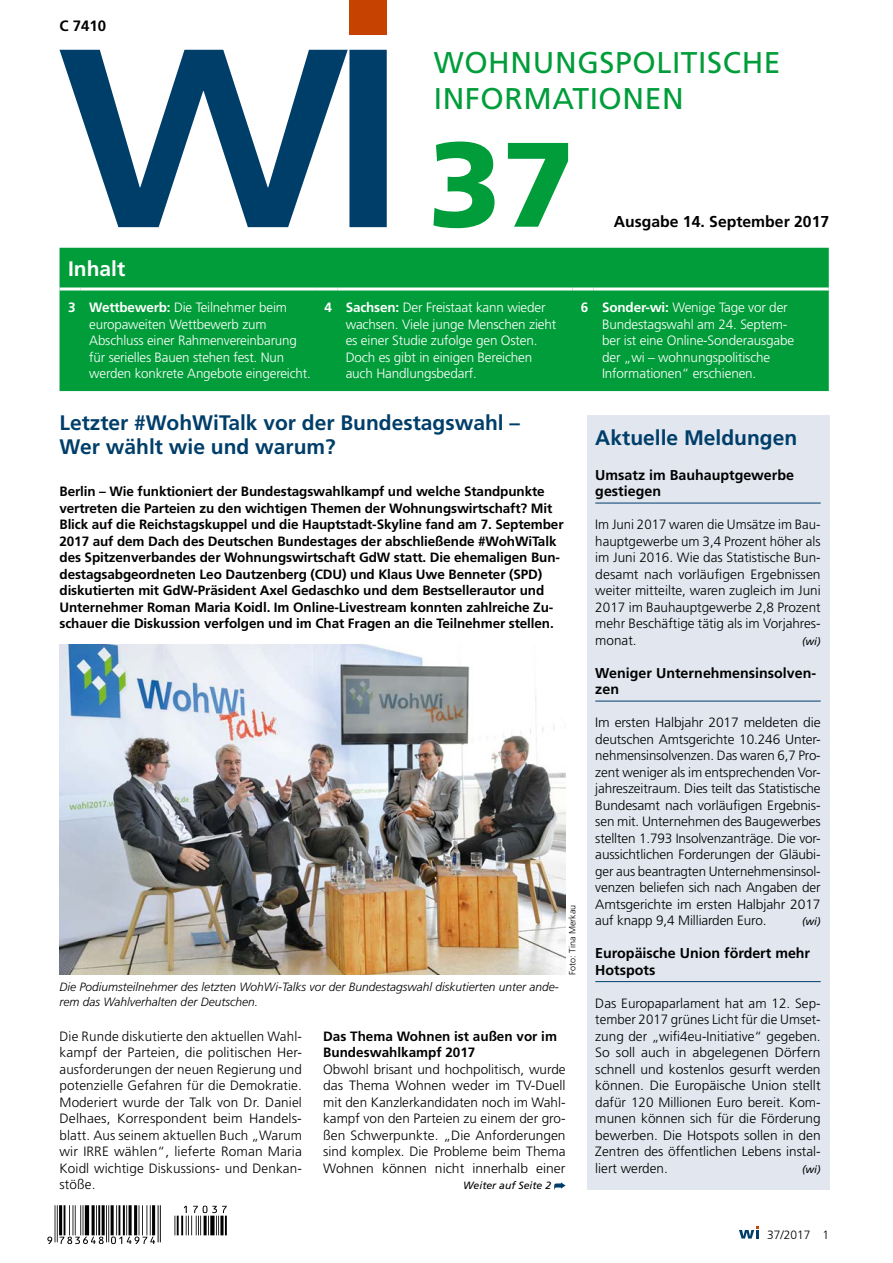
<style>
.page{position:relative;width:893px;height:1263px;background:#fff}
.page>*{position:absolute;margin:0;border:0;box-sizing:border-box;transform-origin:0 0}
.t1{font:900 120px "Frutiger";color:#009d3a}
.t2{font:30px/36px "Frutiger";letter-spacing:.02em;color:#009d3a}
.t3{font:700 21px/24px "Frutiger";color:#003e6a}
.t4{font:700 21px "Frutiger";color:#fff}
.t5{font:700 15.75px "Frutiger";color:#000}
.t6{font:700 15px "Frutiger";color:#000}
.t7{font:700 14.25px/16.5px "Frutiger";color:#000}
.t8{font:300 13.5px/16.5px "Frutiger";color:#000;text-align:justify}
.t9{font:700 13.5px/16.5px "Frutiger";letter-spacing:-.01em;color:#000}
.t10{font:300 13.5px/16.5px "Frutiger";letter-spacing:-.01em;color:#fff}
.t11{font:italic 300 12px/15px "Frutiger";color:#000}
.t12{font:300 12px "Frutiger";color:#000}
.t13{font:italic 10.5px "Frutiger";color:#000}
.t14{font:300 9px "Frutiger";color:#000}
.s1{font-weight:700}
</style>
<div class="page">
<div style="left:60px;top:248px;width:769px;height:143px;background:#009d3a"></div>
<hr style="left:60px;top:287px;width:21px;height:3px;background:#fff">
<hr style="left:81px;top:287px;width:235px;height:3px;background:#fff">
<hr style="left:316px;top:287px;width:21px;height:3px;background:#fff">
<hr style="left:337px;top:287px;width:235px;height:3px;background:#fff">
<hr style="left:572px;top:287px;width:22px;height:3px;background:#fff">
<hr style="left:594px;top:287px;width:235px;height:3px;background:#fff">
<svg style="left:554px;top:1182px;width:12px;height:7px"></svg>
<div style="left:587px;top:415px;width:242px;height:774px;background:#e1e6ef"></div>
<hr style="left:595px;top:503px;width:226px;height:1px;background:#003e6a">
<hr style="left:595px;top:701px;width:226px;height:1px;background:#003e6a">
<hr style="left:595px;top:981px;width:226px;height:1px;background:#003e6a">
<img style="left:60px;top:645px;width:506px;height:330px">
<svg style="left:739px;top:1226px;width:20px;height:12px"></svg>
<hr style="left:160px;top:1205px;width:1px;height:37px;background:#000">
<hr style="left:158px;top:1205px;width:1px;height:37px;background:#000">
<hr style="left:152px;top:1205px;width:3px;height:30px;background:#000">
<hr style="left:150px;top:1205px;width:1px;height:30px;background:#000">
<hr style="left:146px;top:1205px;width:1px;height:30px;background:#000">
<hr style="left:142px;top:1205px;width:1px;height:30px;background:#000">
<hr style="left:139px;top:1205px;width:1px;height:30px;background:#000">
<hr style="left:134px;top:1205px;width:3px;height:30px;background:#000">
<hr style="left:129px;top:1205px;width:3px;height:30px;background:#000">
<hr style="left:126px;top:1205px;width:1px;height:30px;background:#000">
<hr style="left:123px;top:1205px;width:2px;height:30px;background:#000">
<hr style="left:119px;top:1205px;width:1px;height:30px;background:#000">
<hr style="left:116px;top:1205px;width:1px;height:30px;background:#000">
<hr style="left:111px;top:1205px;width:3px;height:30px;background:#000">
<hr style="left:108px;top:1205px;width:1px;height:37px;background:#000">
<hr style="left:106px;top:1205px;width:1px;height:37px;background:#000">
<hr style="left:102px;top:1205px;width:3px;height:30px;background:#000">
<hr style="left:98px;top:1205px;width:2px;height:30px;background:#000">
<hr style="left:96px;top:1205px;width:1px;height:30px;background:#000">
<hr style="left:92px;top:1205px;width:3px;height:30px;background:#000">
<hr style="left:85px;top:1205px;width:4px;height:30px;background:#404040">
<hr style="left:83px;top:1205px;width:1px;height:30px;background:#000">
<hr style="left:80px;top:1205px;width:1px;height:30px;background:#000">
<hr style="left:75px;top:1205px;width:1px;height:30px;background:#000">
<hr style="left:73px;top:1205px;width:1px;height:30px;background:#000">
<hr style="left:69px;top:1205px;width:1px;height:30px;background:#000">
<hr style="left:64px;top:1205px;width:1px;height:30px;background:#000">
<hr style="left:59px;top:1205px;width:3px;height:30px;background:#000">
<hr style="left:57px;top:1205px;width:1px;height:37px;background:#000">
<hr style="left:55px;top:1205px;width:1px;height:37px;background:#000">
<svg style="left:47px;top:1206px;width:180px;height:38px"></svg>
<svg style="left:60px;top:50px;width:327px;height:177px"></svg>
<div style="left:350px;top:0;width:37px;height:34px;background:#c54200"></div>
<p class="t6" style="left:60px;top:17px;width:48px">C 7410</p>
<h2 class="t2" style="left:434px;top:44px;width:348px">WOHNUNGSPOLITISCHE<br>INFORMATIONEN</h2>
<h1 class="t1" style="left:428px;top:112px;width:148px">37</h1>
<p class="t5" style="left:614px;top:212px;width:217px">Ausgabe 14. September 2017</p>
<h3 class="t4" style="left:68px;top:257px;width:59px">Inhalt</h3>
<p class="t10" style="left:89px;top:300px;width:223px;text-indent:-21px"><span class="s1">3 Wettbewerb:</span> Die Teilnehmer beim europaweiten Wettbewerb zum Abschluss einer Rahmenvereinbarung für serielles Bauen stehen fest. Nun werden konkrete Angebote eingereicht.</p>
<p class="t10" style="left:346px;top:300px;width:212px;text-indent:-21px"><span class="s1">4 Sachsen:</span> Der Freistaat kann wieder wachsen. Viele junge Menschen zieht es einer Studie zufolge gen Osten.<br>Doch es gibt in einigen Bereichen auch Handlungsbedarf.</p>
<p class="t10" style="left:602px;top:300px;width:194px;text-indent:-21px"><span class="s1">6 Sonder-wi:</span> Wenige Tage vor der<br>Bundestagswahl am 24. Septem&shy;ber ist eine Online-Sonderausgabe der „wi – wohnungspolitische<br>Informationen“ erschienen.</p>
<h3 class="t3" style="left:60px;top:411px;width:462px">Letzter #WohWiTalk vor der Bundestagswahl –<br>Wer wählt wie und warum?</h3>
<p class="t9" style="left:60px;top:483px;width:506px">Berlin – Wie funktioniert der Bundestagswahlkampf und welche Standpunkte vertreten die Parteien zu den wichtigen Themen der Wohnungswirtschaft? Mit Blick auf die Reichstagskuppel und die Hauptstadt-Skyline fand am 7. September 2017 auf dem Dach des Deutschen Bundestages der abschließende #WohWiTalk des Spitzenverbandes der Wohnungswirtschaft GdW statt. Die ehemaligen Bun&shy;destagsabgeordneten Leo Dautzenberg (CDU) und Klaus Uwe Benneter (SPD) diskutierten mit GdW-Präsident Axel Gedaschko und dem Bestsellerautor und Unternehmer Roman Maria Koidl. Im Online-Livestream konnten zahlreiche Zu&shy;schauer die Diskussion verfolgen und im Chat Fragen an die Teilnehmer stellen.</p>
<p class="t11" style="left:60px;top:979px;width:501px">Die Podiumsteilnehmer des letzten WohWi-Talks vor der Bundestagswahl diskutierten unter ande&shy;rem das Wahlverhalten der Deutschen.</p>
<p class="t14" style="left:567px;top:975px;width:72px;rotate:-90deg">Foto: Tina Merkau</p>
<p class="t8" style="left:60px;top:1028px;width:244px">Die Runde diskutierte den aktuellen Wahl&shy;kampf der Parteien, die politischen Her&shy;ausforderungen der neuen Regierung und potenzielle Gefahren für die Demokratie.<br>Moderiert wurde der Talk von Dr. Daniel Delhaes, Korrespondent beim Handels&shy;blatt. Aus seinem aktuellen Buch „Warum wir IRRE wählen“, lieferte Roman Maria Koidl wichtige Diskussions- und Denkan&shy;stöße.</p>
<p class="t9" style="left:323px;top:1028px;width:235px">Das Thema Wohnen ist außen vor im<br>Bundeswahlkampf 2017</p>
<p class="t8" style="left:323px;top:1061px;width:244px">Obwohl brisant und hochpolitisch, wurde das Thema Wohnen weder im TV-Duell mit den Kanzlerkandidaten noch im Wahl&shy;kampf von den Parteien zu einem der gro&shy;ßen Schwerpunkte. „Die Anforderungen sind komplex. Die Probleme beim Thema Wohnen können nicht innerhalb einer</p>
<p class="t13" style="left:463px;top:1180px;width:89px">Weiter auf Seite 2</p>
<h3 class="t3" style="left:595px;top:426px;width:203px">Aktuelle Meldungen</h3>
<p class="t7" style="left:595px;top:466px;width:200px">Umsatz im Bauhauptgewerbe gestiegen</p>
<p class="t8" style="left:595px;top:517px;width:227px">Im Juni 2017 waren die Umsätze im Bau&shy;hauptgewerbe um 3,4 Prozent höher als im Juni 2016. Wie das Statistische Bun&shy;desamt nach vorläufigen Ergebnissen weiter mitteilte, waren zugleich im Juni 2017 im Bauhauptgewerbe 2,8 Prozent mehr Beschäftige tätig als im Vorjahres&shy;monat.</p>
<p class="t13" style="left:802px;top:635px;width:20px">(wi)</p>
<p class="t7" style="left:595px;top:664px;width:222px">Weniger Unternehmensinsolven&shy;zen</p>
<p class="t8" style="left:595px;top:715px;width:227px">Im ersten Halbjahr 2017 meldeten die deutschen Amtsgerichte 10.246 Unter&shy;nehmensinsolvenzen. Das waren 6,7 Pro&shy;zent weniger als im entsprechenden Vor&shy;jahreszeitraum. Dies teilt das Statistische Bundesamt nach vorläufigen Ergebnis&shy;sen mit. Unternehmen des Baugewerbes stellten 1.793 Insolvenzanträge. Die vor&shy;aussichtlichen Forderungen der Gläubi&shy;ger aus beantragten Unternehmensinsol&shy;venzen beliefen sich nach Angaben der Amtsgerichte im ersten Halbjahr 2017 auf knapp 9,4 Milliarden Euro.</p>
<p class="t13" style="left:802px;top:916px;width:20px">(wi)</p>
<p class="t7" style="left:595px;top:945px;width:216px">Europäische Union fördert mehr<br>Hotspots</p>
<p class="t8" style="left:595px;top:995px;width:227px">Das Europaparlament hat am 12. Sep&shy;tember 2017 grünes Licht für die Umset&shy;zung der „wifi4eu-Initiative“ gegeben.<br>So soll auch in abgelegenen Dörfern schnell und kostenlos gesurft werden können. Die Europäische Union stellt dafür 120 Millionen Euro bereit. Kom&shy;munen können sich für die Förderung bewerben. Die Hotspots sollen in den Zentren des öffentlichen Lebens instal&shy;liert werden.</p>
<p class="t13" style="left:802px;top:1163px;width:20px">(wi)</p>
<p class="t12" style="left:767px;top:1227px;width:64px">37/2017 1</p>
</div>
